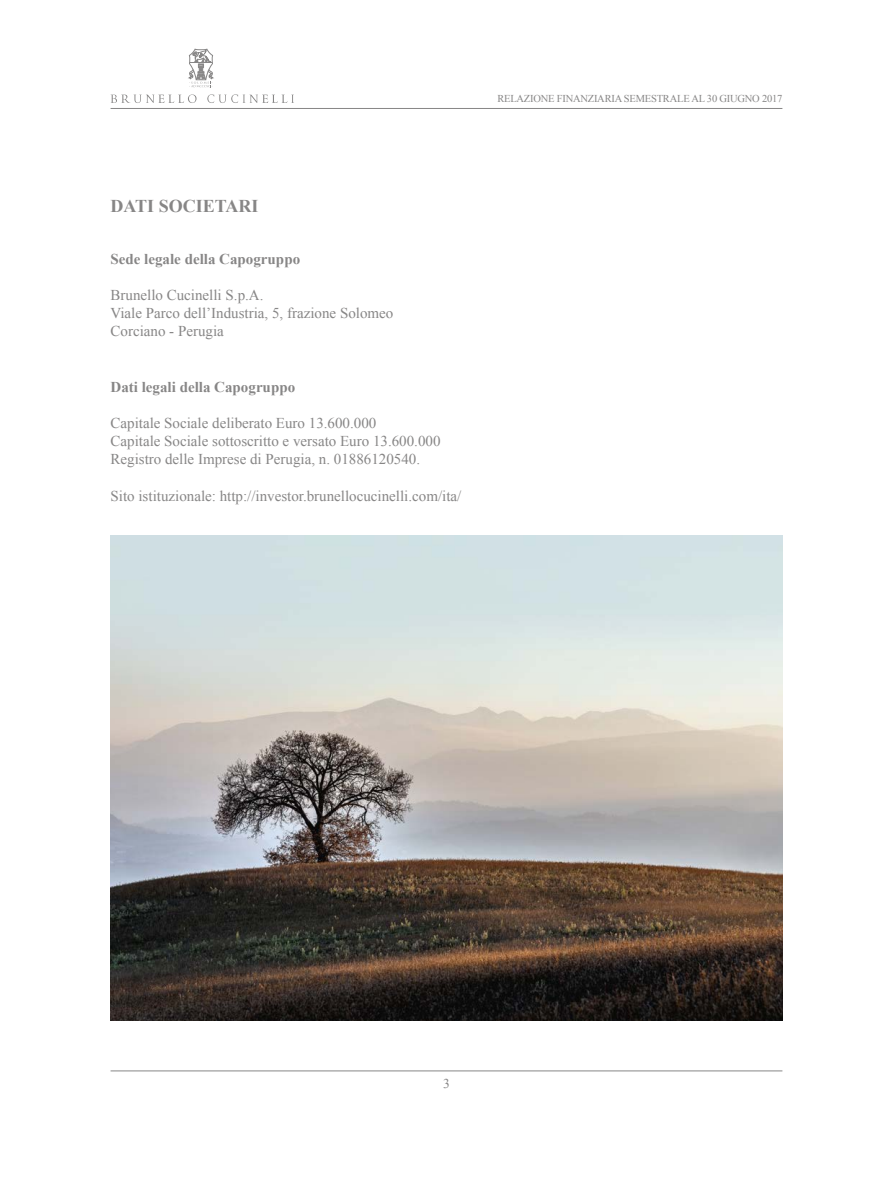
<style>
.page{position:relative;width:893px;height:1191px;background:#fff}
.page>*{position:absolute;margin:0;border:0;box-sizing:border-box;transform-origin:0 0}
._01-TITOLO_A{font:700 18px "Times New Roman";color:#878686}
._04-TESTO{font:15px "Times New Roman";color:#878686}
._04-TESTO-2{font:700 15px "Times New Roman";color:#878686}
.t1{font:13.5px "Times New Roman";color:#878686}
.t2{font:10.5px "Times New Roman";letter-spacing:-.02em;color:#878686}
</style>
<div class="page">
<hr style="left:111px;top:108px;width:671px;height:1px;background:#878686">
<hr style="left:111px;top:1070px;width:671px;height:1px;background:#878686">
<svg style="left:188px;top:49px;width:26px;height:38px"></svg>
<svg style="left:111px;top:94px;width:86px;height:9px"></svg>
<svg style="left:207px;top:94px;width:87px;height:9px"></svg>
<img style="left:111px;top:536px;width:671px;height:484px">
<p class="t2" style="left:497px;top:92px;width:287px">RELAZIONE FINANZIARIA SEMESTRALE AL 30 GIUGNO 2017</p>
<p class="_01-TITOLO_A" style="left:111px;top:194px;width:149px">DATI SOCIETARI</p>
<p class="_04-TESTO-2" style="left:111px;top:249px;width:191px">Sede legale della Capogruppo</p>
<p class="_04-TESTO" style="left:111px;top:285px;width:152px">Brunello Cucinelli S.p.A.</p>
<p class="_04-TESTO" style="left:111px;top:303px;width:284px">Viale Parco dell’Industria, 5, frazione Solomeo</p>
<p class="_04-TESTO" style="left:111px;top:321px;width:115px">Corciano - Perugia</p>
<p class="_04-TESTO-2" style="left:111px;top:377px;width:186px">Dati legali della Capogruppo</p>
<p class="_04-TESTO" style="left:111px;top:413px;width:267px">Capitale Sociale deliberato Euro 13.600.000</p>
<p class="_04-TESTO" style="left:111px;top:431px;width:331px">Capitale Sociale sottoscritto e versato Euro 13.600.000</p>
<p class="_04-TESTO" style="left:111px;top:449px;width:309px">Registro delle Imprese di Perugia, n. 01886120540.</p>
<p class="_04-TESTO" style="left:111px;top:485px;width:352px">Sito istituzionale: http://investor.brunellocucinelli.com/ita/</p>
<p class="t1" style="left:443px;top:1074px;width:8px">3</p>
</div>
